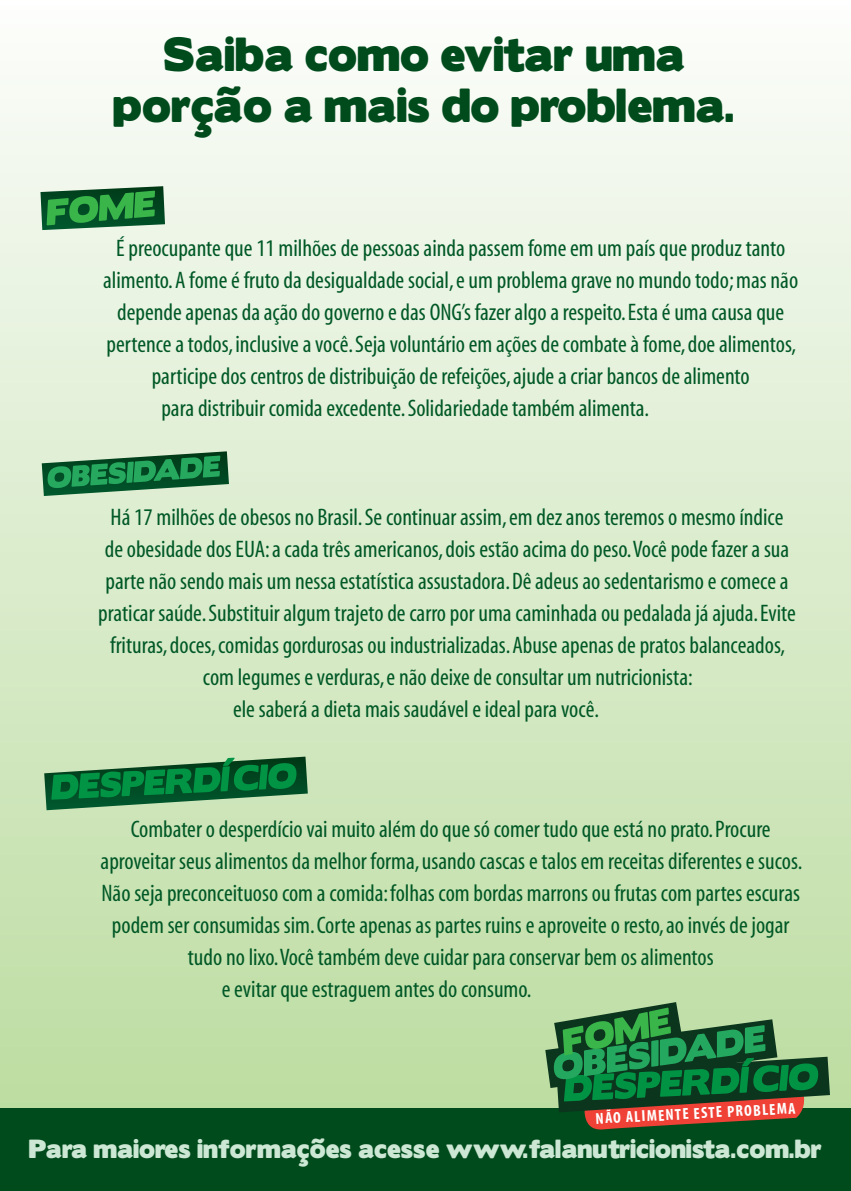
<style>
.page{position:relative;width:851px;height:1191px;background:#fff}
.page>*{position:absolute;margin:0;border:0;box-sizing:border-box;transform-origin:0 0}
.t1{font:42.6px/51.2px "Boris Black Bloxx";color:#004b1c;text-align:center}
.t2{font:condensed 24px "Myriad";color:#005826}
.t3{font:23.4px "Boris Black Bloxx";color:#cce7d3}
.t4{font:700 condensed 16px "Myriad Pro";color:#fff}
</style>
<div class="page">
<div style="left:0;top:0;width:850px;height:1191px;background:linear-gradient(to bottom,#fcfdfb,#b7da9a)"></div>
<div style="left:0;top:1108px;width:850px;height:83px;background:#004b1c"></div>
<svg style="left:40px;top:186px;width:125px;height:44px;background:#38894e"></svg>
<svg style="left:42px;top:451px;width:187px;height:45px;background:#4a9466"></svg>
<svg style="left:44px;top:756px;width:264px;height:54px;background:#41925d"></svg>
<svg style="left:545px;top:1002px;width:284px;height:128px;background:#4f7c4c"></svg>
<h1 class="t1" style="left:113px;top:30px;width:624px">Saiba como evitar uma porção a mais do problema.</h1>
<p class="t2" style="left:116px;top:236px;width:670px">É preocupante que 11 milhões de pessoas ainda passem fome em um país que produz tanto</p>
<p class="t2" style="left:103px;top:268px;width:696px">alimento. A fome é fruto da desigualdade social, e um problema grave no mundo todo; mas não</p>
<p class="t2" style="left:117px;top:300px;width:668px">depende apenas da ação do governo e das ONG’s fazer algo a respeito. Esta é uma causa que</p>
<p class="t2" style="left:107px;top:332px;width:691px">pertence a todos, inclusive a você. Seja voluntário em ações de combate à fome, doe alimentos,</p>
<p class="t2" style="left:152px;top:364px;width:599px">participe dos centros de distribuição de refeições, ajude a criar bancos de alimento</p>
<p class="t2" style="left:161px;top:396px;width:489px">para distribuir comida excedente. Solidariedade também alimenta.</p>
<p class="t2" style="left:110px;top:505px;width:674px">Há 17 milhões de obesos no Brasil. Se continuar assim, em dez anos teremos o mesmo índice</p>
<p class="t2" style="left:105px;top:537px;width:685px">de obesidade dos EUA: a cada três americanos, dois estão acima do peso.Você pode fazer a sua</p>
<p class="t2" style="left:105px;top:569px;width:684px">parte não sendo mais um nessa estatística assustadora. Dê adeus ao sedentarismo e comece a</p>
<p class="t2" style="left:98px;top:601px;width:699px">praticar saúde. Substituir algum trajeto de carro por uma caminhada ou pedalada já ajuda. Evite</p>
<p class="t2" style="left:110px;top:633px;width:676px">frituras, doces, comidas gordurosas ou industrializadas. Abuse apenas de pratos balanceados,</p>
<p class="t2" style="left:203px;top:665px;width:491px">com legumes e verduras, e não deixe de consultar um nutricionista:</p>
<p class="t2" style="left:233px;top:697px;width:367px">ele saberá a dieta mais saudável e ideal para você.</p>
<p class="t2" style="left:131px;top:817px;width:641px">Combater o desperdício vai muito além do que só comer tudo que está no prato. Procure</p>
<p class="t2" style="left:101px;top:849px;width:703px">aproveitar seus alimentos da melhor forma, usando cascas e talos em receitas diferentes e sucos.</p>
<p class="t2" style="left:101px;top:881px;width:700px">Não seja preconceituoso com a comida: folhas com bordas marrons ou frutas com partes escuras</p>
<p class="t2" style="left:112px;top:913px;width:679px">podem ser consumidas sim. Corte apenas as partes ruins e aproveite o resto, ao invés de jogar</p>
<p class="t2" style="left:188px;top:945px;width:527px">tudo no lixo.Você também deve cuidar para conservar bem os alimentos</p>
<p class="t2" style="left:222px;top:977px;width:311px">e evitar que estraguem antes do consumo.</p>
<p class="t4" style="left:595px;top:1108px;width:201px;rotate:-3deg">NÃO ALIMENTE ESTE PROBLEMA</p>
<p class="t3" style="left:29px;top:1131px;width:794px">Para maiores informações acesse www.falanutricionista.com.br</p>
</div>
